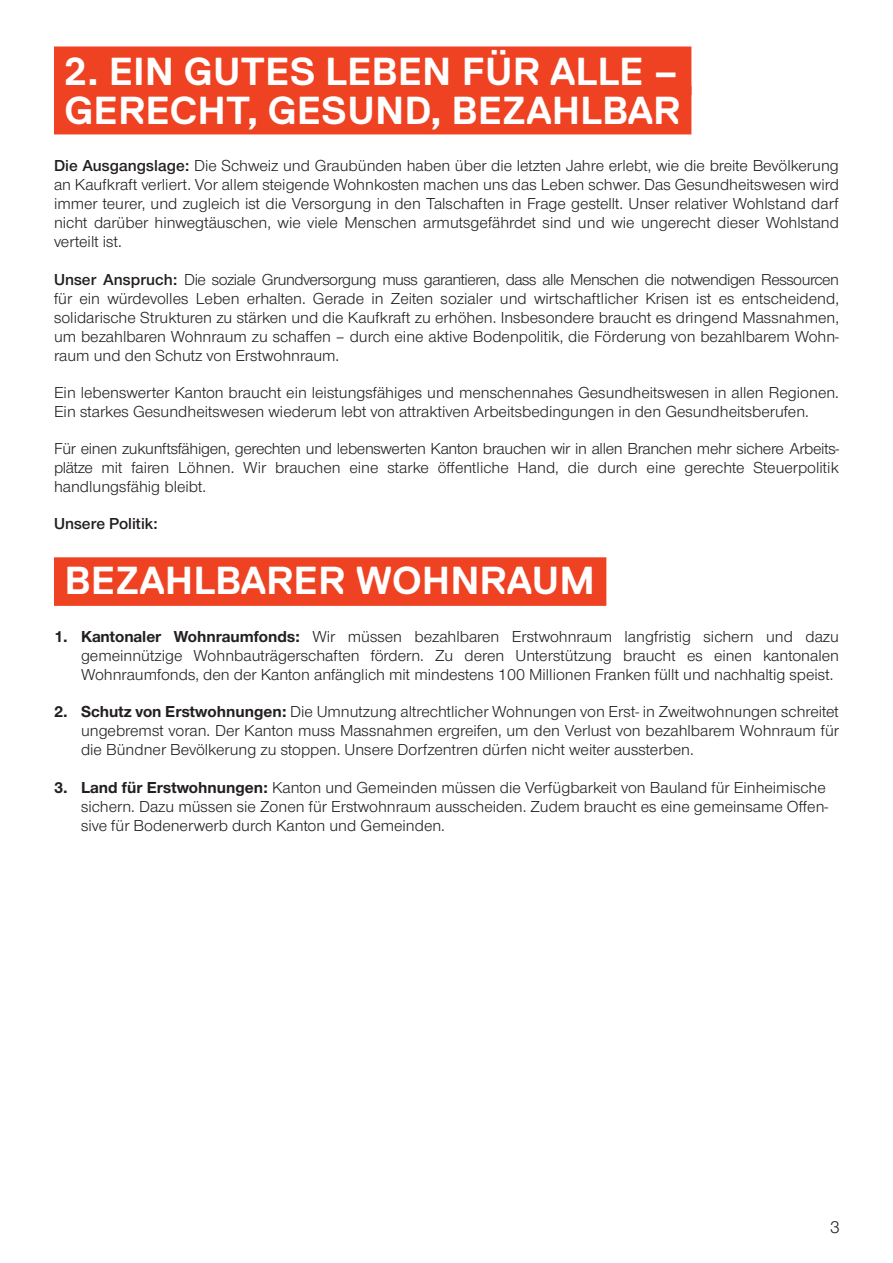
<style>
.page{position:relative;width:893px;height:1263px;background:#fff}
.page>*{position:absolute;margin:0;border:0;box-sizing:border-box;transform-origin:0 0}
.Heading_1{font:700 39px/39px "Replica";color:#fff}
.t1{font:18px "Nimbus San Nov";color:#231f20}
.t2{font:16.5px/18.9px "Nimbus San Nov";color:#231f20;text-align:justify}
.t3{font:16.5px "Nimbus San Nov Sem Bol";color:#231f20}
.s1{font-family:"Nimbus San Nov Sem Bol"}
.s2{font-weight:700}
</style>
<div class="page">
<div style="left:54px;top:557px;width:552px;height:49px;background:#ef4222;border:2px solid #ef4222"></div>
<div style="left:54px;top:46px;width:637px;height:49px;background:#ef4222;border:2px solid #ef4222"></div>
<div style="left:54px;top:86px;width:637px;height:48px;background:#ef4222"></div>
<p class="Heading_1" style="left:65px;top:52px;width:617px">2. EIN GUTES LEBEN FÜR ALLE –<br>GERECHT, GESUND, BEZAHLBAR</p>
<p class="t2" style="left:54px;top:156px;width:786px"><span class="s1">Die Ausgangslage:</span> Die Schweiz und Graubünden haben über die letzten Jahre erlebt, wie die breite Bevölkerung an Kaufkraft verliert. Vor allem steigende Wohnkosten machen uns das Leben schwer. Das Gesundheitswesen wird immer teurer, und zugleich ist die Versorgung in den Talschaften in Frage gestellt. Unser relativer Wohlstand darf nicht darüber hinwegtäuschen, wie viele Menschen armutsgefährdet sind und wie ungerecht dieser Wohlstand verteilt ist.</p>
<p class="t2" style="left:54px;top:270px;width:786px"><span class="s1">Unser Anspruch:</span> Die soziale Grundversorgung muss garantieren, dass alle Menschen die notwendigen Ressourcen für ein würdevolles Leben erhalten. Gerade in Zeiten sozialer und wirtschaftlicher Krisen ist es entscheidend, solidarische Strukturen zu stärken und die Kaufkraft zu erhöhen. Insbesondere braucht es dringend Massnahmen, um bezahlbaren Wohnraum zu schaffen – durch eine aktive Bodenpolitik, die Förderung von bezahlbarem Wohn&shy;raum und den Schutz von Erstwohnraum.</p>
<p class="t2" style="left:54px;top:383px;width:786px">Ein lebenswerter Kanton braucht ein leistungsfähiges und menschennahes Gesundheitswesen in allen Regionen.<br>Ein starkes Gesundheitswesen wiederum lebt von attraktiven Arbeitsbedingungen in den Gesundheitsberufen.</p>
<p class="t2" style="left:54px;top:439px;width:787px">Für einen zukunftsfähigen, gerechten und lebenswerten Kanton brauchen wir in allen Branchen mehr sichere Arbeits&shy;plätze mit fairen Löhnen. Wir brauchen eine starke öffentliche Hand, die durch eine gerechte Steuerpolitik handlungsfähig bleibt.</p>
<p class="t3" style="left:54px;top:514px;width:105px">Unsere Politik:</p>
<p class="Heading_1" style="left:65px;top:561px;width:532px">BEZAHLBARER WOHNRAUM</p>
<p class="t2" style="left:81px;top:627px;width:759px;text-indent:-27px"><span class="s2">1. Kantonaler Wohnraumfonds:</span> Wir müssen bezahlbaren Erstwohnraum langfristig sichern und dazu gemeinnützige Wohnbauträgerschaften fördern. Zu deren Unterstützung braucht es einen kantonalen Wohnraumfonds, den der Kanton anfänglich mit mindestens 100 Millionen Franken füllt und nachhaltig speist.</p>
<p class="t2" style="left:81px;top:703px;width:759px;text-indent:-27px"><span class="s2">2. Schutz von Erstwohnungen:</span> Die Umnutzung altrechtlicher Wohnungen von Erst- in Zweitwohnungen schreitet ungebremst voran. Der Kanton muss Massnahmen ergreifen, um den Verlust von bezahlbarem Wohnraum für die Bündner Bevölkerung zu stoppen. Unsere Dorfzentren dürfen nicht weiter aussterben.</p>
<p class="t2" style="left:81px;top:778px;width:749px;text-align:left;text-indent:-27px"><span class="s2">3. Land für Erstwohnungen:</span> Kanton und Gemeinden müssen die Verfügbarkeit von Bauland für Einheimische sichern. Dazu müssen sie Zonen für Erstwohnraum ausscheiden. Zudem braucht es eine gemeinsame Offen&shy;sive für Bodenerwerb durch Kanton und Gemeinden.</p>
<p class="t1" style="left:830px;top:1217px;width:11px">3</p>
</div>
